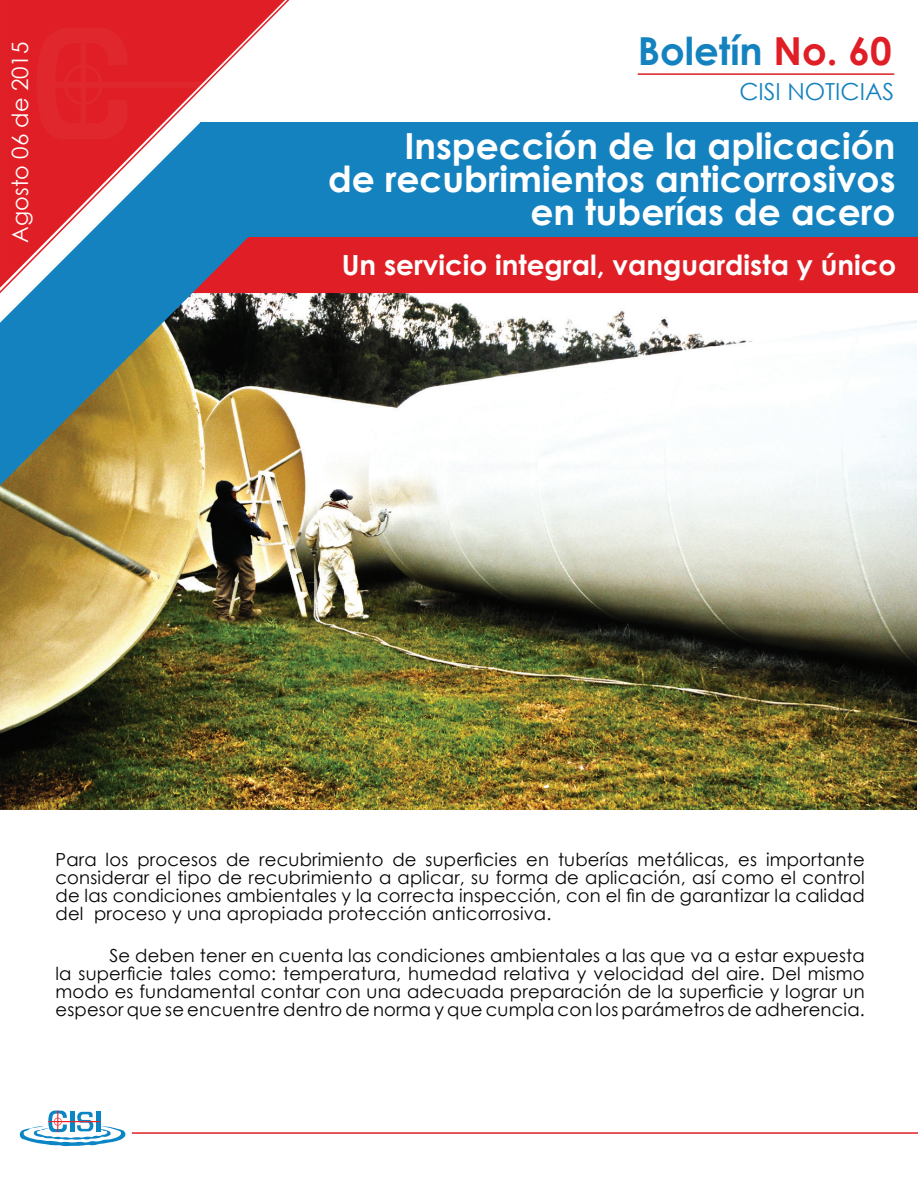
<style>
.page{position:relative;width:918px;height:1188px;background:#fff}
.page>*{position:absolute;margin:0;border:0;box-sizing:border-box;transform-origin:0 0}
.t1{font:700 38.55px "Century Gothic";color:#1582c0}
.t2{font:700 36px/33px "Century Gothic";color:#fff;text-align:right}
.t3{font:700 27.75px "Century Gothic";color:#fff}
.t4{font:23.55px "Century Gothic";color:#1582c0}
.t5{font:22.5px "Century Gothic";color:#fff}
.t6{font:18px/18px "Century Gothic";letter-spacing:.01em;color:#040503;text-align:justify}
.s1{color:#df1f25}
</style>
<div class="page">
<img style="left:0;top:293px;width:916px;height:516px">
<svg style="left:0;top:0;width:291px;height:297px"></svg>
<div style="left:282px;top:237px;width:636px;height:56px;background:#df1f25"></div>
<div style="left:201px;top:122px;width:717px;height:115px;background:#1582c0"></div>
<svg style="left:0;top:122px;width:282px;height:363px"></svg>
<hr style="left:638px;top:73px;width:256px;height:2px;background:#df1f25">
<svg style="left:19px;top:1111px;width:107px;height:35px"></svg>
<hr style="left:132px;top:1132px;width:786px;height:2px;background:#df1f25">
<p class="t5" style="left:4px;top:243px;width:202px;rotate:-90deg">Agosto 06 de 2015</p>
<h1 class="t1" style="left:638px;top:22px;width:255px">Boletín <span class="s1">No. 60</span></h1>
<h3 class="t4" style="left:739px;top:75px;width:156px">CISI NOTICIAS</h3>
<h2 class="t2" style="left:328px;top:128px;width:569px">Inspección de la aplicación<br>de recubrimientos anticorrosivos en tuberías de acero</h2>
<h3 class="t3" style="left:342px;top:244px;width:556px">Un servicio integral, vanguardista y único</h3>
<p class="t6" style="left:56px;top:850px;width:811px">Para los procesos de recubrimiento de superficies en tuberías metálicas, es importante considerar el tipo de recubrimiento a aplicar, su forma de aplicación, así como el control de las condiciones ambientales y la correcta inspección, con el fin de garantizar la calidad del proceso y una apropiada protección anticorrosiva.</p>
<p class="t6" style="left:56px;top:946px;width:811px;text-indent:54px">Se deben tener en cuenta las condiciones ambientales a las que va a estar expuesta la superficie tales como: temperatura, humedad relativa y velocidad del aire. Del mismo modo es fundamental contar con una adecuada preparación de la superficie y lograr un espesor que se encuentre dentro de norma y que cumpla con los parámetros de adherencia.</p>
</div>
